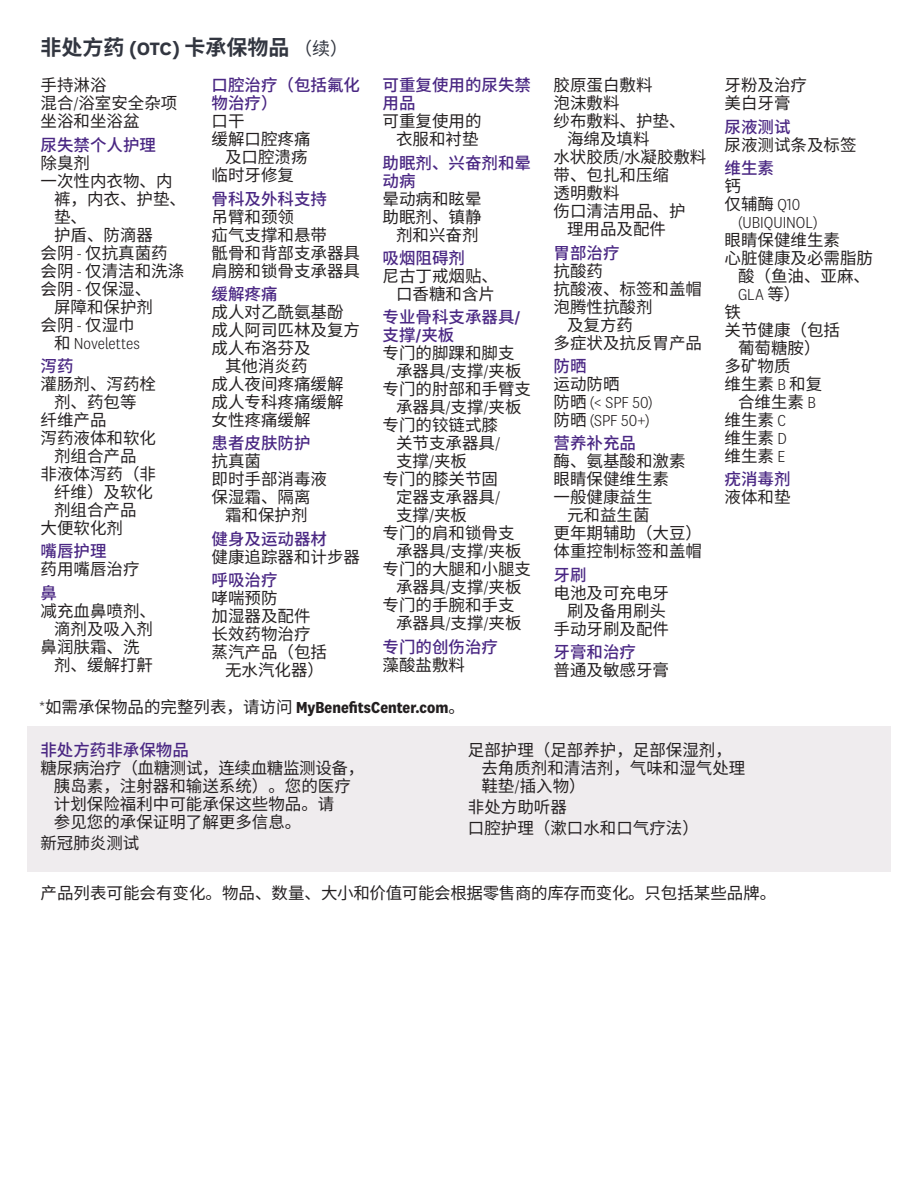
<style>
.page{position:relative;width:918px;height:1188px;background:#fff}
.page>*{position:absolute;margin:0;border:0;box-sizing:border-box;transform-origin:0 0}
.Bulleted_Body{font:700 21px "Noto Sans CJ Ksc";color:#323640}
.Sub-Category{font:16.5px/18px "Noto Sans CJ Ksc";color:#231f20}
.Category{font:500 16.5px/18px "Noto Sans CJ Ksc";color:#4a2783}
.Sub-Category-2{font:300 16.5px/18px "National 2 Narrow";letter-spacing:-.005em;color:#231f20}
.Sub-Category-3{font:16.5px "Noto Sans CJ Ksc";letter-spacing:-.02em;color:#231f20}
.Sub-Category-4{font:700 16.5px "National 2 Narrow";letter-spacing:.005em;color:#231f20}
.s1{font-family:"National"}
.s2{font-weight:400;font-size:18px}
.s3{font-family:"National 2 Narrow";font-weight:300}
.s4{font-family:"Noto Sans CJ Ksc";font-weight:400}
.s5{font-family:"National 2 Narrow"}
.s6{font-weight:300}
</style>
<div class="page">
<div style="left:27px;top:726px;width:864px;height:146px;background:#efecee"></div>
<p class="Bulleted_Body" style="left:40px;top:35px;width:309px">非处方药 <span class="s1">(OTC)</span> 卡承保物品<span class="s2">（续）</span></p>
<p class="Sub-Category" style="left:40px;top:77px;width:67px">手持淋浴</p>
<p class="Sub-Category" style="left:40px;top:95px;width:138px">混合<span class="s3">/</span>浴室安全杂项</p>
<p class="Sub-Category" style="left:40px;top:113px;width:100px">坐浴和坐浴盆</p>
<p class="Category" style="left:40px;top:136px;width:117px">尿失禁个人护理</p>
<p class="Sub-Category" style="left:40px;top:154px;width:51px">除臭剂</p>
<p class="Sub-Category" style="left:54px;top:172px;width:133px;text-indent:-14px">一次性内衣物、内裤，内衣、护垫、垫、<br>护盾、防滴器</p>
<p class="Sub-Category" style="left:40px;top:244px;width:129px">会阴 <span class="s3">-</span> 仅抗真菌药</p>
<p class="Sub-Category" style="left:40px;top:262px;width:145px">会阴 <span class="s3">-</span> 仅清洁和洗涤</p>
<p class="Sub-Category" style="left:40px;top:280px;width:114px;text-align:right">会阴 <span class="s3">-</span> 仅保湿、屏障和保护剂</p>
<p class="Sub-Category-2" style="left:54px;top:316px;width:87px;text-indent:-14px"><span class="s4">会阴</span> - <span class="s4">仅湿巾和</span> Novelettes</p>
<p class="Category" style="left:40px;top:357px;width:34px">泻药</p>
<p class="Sub-Category" style="left:40px;top:375px;width:117px;text-align:center">灌肠剂、泻药栓剂、药包等</p>
<p class="Sub-Category" style="left:40px;top:411px;width:67px">纤维产品</p>
<p class="Sub-Category" style="left:40px;top:429px;width:117px;text-align:center">泻药液体和软化剂组合产品</p>
<p class="Sub-Category" style="left:54px;top:465px;width:103px;text-indent:-14px">非液体泻药（非纤维）及软化剂组合产品</p>
<p class="Sub-Category" style="left:40px;top:519px;width:84px">大便软化剂</p>
<p class="Category" style="left:40px;top:543px;width:67px">嘴唇护理</p>
<p class="Sub-Category" style="left:40px;top:561px;width:100px">药用嘴唇治疗</p>
<p class="Category" style="left:40px;top:584px;width:18px">鼻</p>
<p class="Sub-Category" style="left:40px;top:602px;width:117px;text-align:right">减充血鼻喷剂、滴剂及吸入剂</p>
<p class="Sub-Category" style="left:54px;top:638px;width:100px;text-indent:-14px">鼻润肤霜、洗剂、缓解打鼾</p>
<p class="Category" style="left:212px;top:77px;width:150px">口腔治疗（包括氟化物治疗）</p>
<p class="Sub-Category" style="left:212px;top:113px;width:34px">口干</p>
<p class="Sub-Category" style="left:212px;top:131px;width:100px;text-align:right">缓解口腔疼痛及口腔溃疡</p>
<p class="Sub-Category" style="left:212px;top:167px;width:84px">临时牙修复</p>
<p class="Category" style="left:212px;top:190px;width:117px">骨科及外科支持</p>
<p class="Sub-Category" style="left:212px;top:208px;width:84px">吊臂和颈领</p>
<p class="Sub-Category" style="left:212px;top:226px;width:117px">疝气支撑和悬带</p>
<p class="Sub-Category" style="left:212px;top:244px;width:150px">骶骨和背部支承器具</p>
<p class="Sub-Category" style="left:212px;top:262px;width:150px">肩膀和锁骨支承器具</p>
<p class="Category" style="left:212px;top:285px;width:67px">缓解疼痛</p>
<p class="Sub-Category" style="left:212px;top:303px;width:133px">成人对乙酰氨基酚</p>
<p class="Sub-Category" style="left:212px;top:321px;width:150px">成人阿司匹林及复方</p>
<p class="Sub-Category" style="left:212px;top:339px;width:100px;text-align:right">成人布洛芬及其他消炎药</p>
<p class="Sub-Category" style="left:212px;top:375px;width:133px">成人夜间疼痛缓解</p>
<p class="Sub-Category" style="left:212px;top:393px;width:133px">成人专科疼痛缓解</p>
<p class="Sub-Category" style="left:212px;top:411px;width:100px">女性疼痛缓解</p>
<p class="Category" style="left:212px;top:435px;width:100px">患者皮肤防护</p>
<p class="Sub-Category" style="left:212px;top:453px;width:51px">抗真菌</p>
<p class="Sub-Category" style="left:212px;top:471px;width:117px">即时手部消毒液</p>
<p class="Sub-Category" style="left:212px;top:489px;width:100px;text-align:right">保湿霜、隔离霜和保护剂</p>
<p class="Category" style="left:212px;top:530px;width:117px">健身及运动器材</p>
<p class="Sub-Category" style="left:212px;top:548px;width:150px">健康追踪器和计步器</p>
<p class="Category" style="left:212px;top:572px;width:67px">呼吸治疗</p>
<p class="Sub-Category" style="left:212px;top:590px;width:67px">哮喘预防</p>
<p class="Sub-Category" style="left:212px;top:608px;width:100px">加湿器及配件</p>
<p class="Sub-Category" style="left:212px;top:626px;width:100px">长效药物治疗</p>
<p class="Sub-Category" style="left:212px;top:644px;width:117px;text-align:right">蒸汽产品（包括无水汽化器）</p>
<p class="Category" style="left:382px;top:77px;width:150px">可重复使用的尿失禁用品</p>
<p class="Sub-Category" style="left:382px;top:113px;width:100px;text-align:right">可重复使用的衣服和衬垫</p>
<p class="Category" style="left:382px;top:154px;width:150px">助眠剂、兴奋剂和晕动病</p>
<p class="Sub-Category" style="left:382px;top:190px;width:100px">晕动病和眩晕</p>
<p class="Sub-Category" style="left:382px;top:208px;width:100px;text-align:right">助眠剂、镇静剂和兴奋剂</p>
<p class="Category" style="left:382px;top:249px;width:84px">吸烟阻碍剂</p>
<p class="Sub-Category" style="left:382px;top:267px;width:117px;text-align:right">尼古丁戒烟贴、口香糖和含片</p>
<p class="Category" style="left:382px;top:309px;width:139px">专业骨科支承器具<span class="s5">/</span>支撑<span class="s5">/</span>夹板</p>
<p class="Sub-Category" style="left:396px;top:345px;width:127px;text-indent:-14px">专门的脚踝和脚支承器具<span class="s3">/</span>支撑<span class="s3">/</span>夹板</p>
<p class="Sub-Category" style="left:382px;top:381px;width:150px;text-align:center">专门的肘部和手臂支承器具<span class="s3">/</span>支撑<span class="s3">/</span>夹板</p>
<p class="Sub-Category" style="left:396px;top:417px;width:106px;text-indent:-14px">专门的铰链式膝关节支承器具<span class="s3">/</span>支撑<span class="s3">/</span>夹板</p>
<p class="Sub-Category" style="left:396px;top:471px;width:106px;text-indent:-14px">专门的膝关节固定器支承器具<span class="s3">/</span>支撑<span class="s3">/</span>夹板</p>
<p class="Sub-Category" style="left:396px;top:525px;width:127px;text-indent:-14px">专门的肩和锁骨支承器具<span class="s3">/</span>支撑<span class="s3">/</span>夹板</p>
<p class="Sub-Category" style="left:382px;top:561px;width:150px;text-align:center">专门的大腿和小腿支承器具<span class="s3">/</span>支撑<span class="s3">/</span>夹板</p>
<p class="Sub-Category" style="left:396px;top:597px;width:127px;text-indent:-14px">专门的手腕和手支承器具<span class="s3">/</span>支撑<span class="s3">/</span>夹板</p>
<p class="Category" style="left:382px;top:638px;width:117px">专门的创伤治疗</p>
<p class="Sub-Category" style="left:382px;top:656px;width:84px">藻酸盐敷料</p>
<p class="Sub-Category" style="left:554px;top:77px;width:100px">胶原蛋白敷料</p>
<p class="Sub-Category" style="left:554px;top:95px;width:67px">泡沫敷料</p>
<p class="Sub-Category" style="left:567px;top:113px;width:120px;text-indent:-14px">纱布敷料、护垫、海绵及填料</p>
<p class="Sub-Category" style="left:554px;top:149px;width:154px">水状胶质<span class="s3">/</span>水凝胶敷料</p>
<p class="Sub-Category" style="left:554px;top:167px;width:117px">带、包扎和压缩</p>
<p class="Sub-Category" style="left:554px;top:185px;width:67px">透明敷料</p>
<p class="Sub-Category" style="left:554px;top:203px;width:133px;text-align:center">伤口清洁用品、护理用品及配件</p>
<p class="Category" style="left:554px;top:244px;width:67px">胃部治疗</p>
<p class="Sub-Category" style="left:554px;top:262px;width:51px">抗酸药</p>
<p class="Sub-Category" style="left:554px;top:280px;width:150px">抗酸液、标签和盖帽</p>
<p class="Sub-Category" style="left:554px;top:298px;width:100px;text-align:center">泡腾性抗酸剂及复方药</p>
<p class="Sub-Category" style="left:554px;top:334px;width:150px">多症状及抗反胃产品</p>
<p class="Category" style="left:554px;top:357px;width:34px">防晒</p>
<p class="Sub-Category" style="left:554px;top:375px;width:67px">运动防晒</p>
<p class="Sub-Category-2" style="left:554px;top:393px;width:101px"><span class="s4">防晒</span> (&lt; SPF 50)</p>
<p class="Sub-Category-2" style="left:554px;top:411px;width:98px"><span class="s4">防晒</span> (SPF 50+)</p>
<p class="Category" style="left:554px;top:435px;width:84px">营养补充品</p>
<p class="Sub-Category" style="left:554px;top:453px;width:133px">酶、氨基酸和激素</p>
<p class="Sub-Category" style="left:554px;top:471px;width:117px">眼睛保健维生素</p>
<p class="Sub-Category" style="left:554px;top:489px;width:100px;text-align:right">一般健康益生元和益生菌</p>
<p class="Sub-Category" style="left:554px;top:525px;width:150px">更年期辅助（大豆）</p>
<p class="Sub-Category" style="left:554px;top:543px;width:150px">体重控制标签和盖帽</p>
<p class="Category" style="left:554px;top:566px;width:34px">牙刷</p>
<p class="Sub-Category" style="left:554px;top:584px;width:117px;text-align:right">电池及可充电牙刷及备用刷头</p>
<p class="Sub-Category" style="left:554px;top:620px;width:117px">手动牙刷及配件</p>
<p class="Category" style="left:554px;top:644px;width:84px">牙膏和治疗</p>
<p class="Sub-Category" style="left:554px;top:662px;width:117px">普通及敏感牙膏</p>
<p class="Sub-Category" style="left:724px;top:77px;width:84px">牙粉及治疗</p>
<p class="Sub-Category" style="left:724px;top:95px;width:67px">美白牙膏</p>
<p class="Category" style="left:724px;top:118px;width:67px">尿液测试</p>
<p class="Sub-Category" style="left:724px;top:136px;width:133px">尿液测试条及标签</p>
<p class="Category" style="left:724px;top:159px;width:51px">维生素</p>
<p class="Sub-Category" style="left:724px;top:177px;width:18px">钙</p>
<p class="Sub-Category-2" style="left:738px;top:195px;width:81px;text-indent:-14px"><span class="s4">仅辅酶</span> Q10 (UBIQUINOL)</p>
<p class="Sub-Category" style="left:724px;top:231px;width:117px">眼睛保健维生素</p>
<p class="Sub-Category" style="left:738px;top:249px;width:136px;text-indent:-14px">心脏健康及必需脂肪酸（鱼油、亚麻、<br><span class="s3">GLA</span> 等）</p>
<p class="Sub-Category" style="left:724px;top:303px;width:18px">铁</p>
<p class="Sub-Category" style="left:724px;top:321px;width:117px;text-align:center">关节健康（包括葡萄糖胺）</p>
<p class="Sub-Category" style="left:724px;top:357px;width:67px">多矿物质</p>
<p class="Sub-Category" style="left:724px;top:375px;width:99px;text-align:center">维生素 <span class="s3">B</span> 和复合维生素 <span class="s3">B</span></p>
<p class="Sub-Category" style="left:724px;top:411px;width:63px">维生素 <span class="s3">C</span></p>
<p class="Sub-Category" style="left:724px;top:429px;width:64px">维生素 <span class="s3">D</span></p>
<p class="Sub-Category" style="left:724px;top:447px;width:62px">维生素 <span class="s3">E</span></p>
<p class="Category" style="left:724px;top:471px;width:67px">疣消毒剂</p>
<p class="Sub-Category" style="left:724px;top:489px;width:67px">液体和垫</p>
<p class="Sub-Category-4" style="left:39px;top:698px;width:427px"><span class="s6">*</span><span class="s4">如需承保物品的完整列表，请访问</span> MyBenefitsCenter.com<span class="s4">。</span></p>
<p class="Category" style="left:40px;top:741px;width:150px">非处方药非承保物品</p>
<p class="Sub-Category" style="left:54px;top:759px;width:312px;text-indent:-13px">糖尿病治疗（血糖测试，连续血糖监测设备，胰岛素，注射器和输送系统）。您的医疗计划保险福利中可能承保这些物品。请<br>参见您的承保证明了解更多信息。</p>
<p class="Sub-Category" style="left:40px;top:835px;width:101px">新冠肺炎测试</p>
<p class="Sub-Category" style="left:481px;top:741px;width:265px;text-indent:-14px">足部护理（足部养护，足部保湿剂，去角质剂和清洁剂，气味和湿气处理鞋垫<span class="s3">/</span>插入物）</p>
<p class="Sub-Category" style="left:468px;top:798px;width:100px">非处方助听器</p>
<p class="Sub-Category" style="left:468px;top:820px;width:232px">口腔护理（漱口水和口气疗法）</p>
<p class="Sub-Category-3" style="left:40px;top:883px;width:737px">产品列表可能会有变化。物品、数量、大小和价值可能会根据零售商的库存而变化。只包括某些品牌。</p>
</div>
